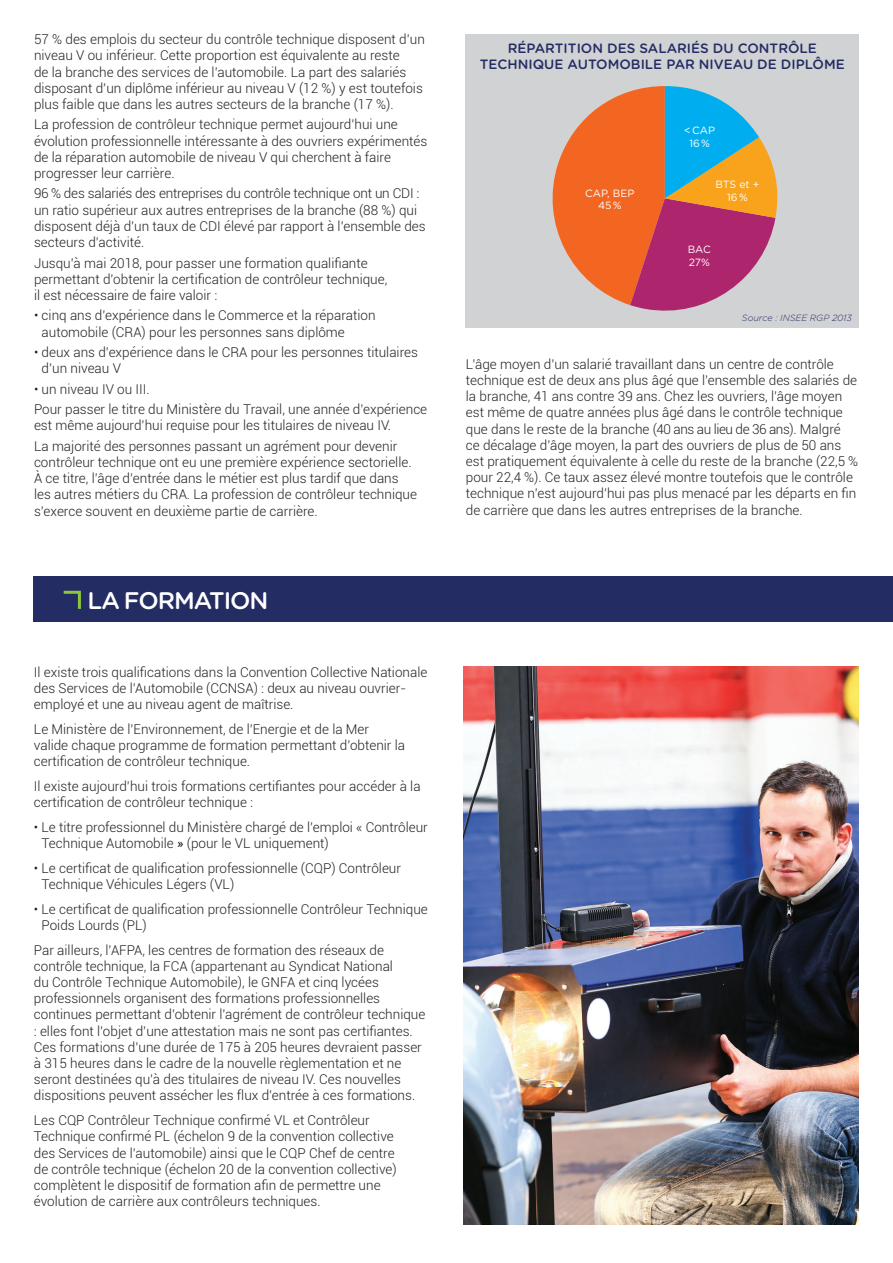
<style>
.page{position:relative;width:893px;height:1263px;background:#fff}
.page>*{position:absolute;margin:0;border:0;box-sizing:border-box;transform-origin:0 0}
.t1{font:500 24px "Gotham Rounded";letter-spacing:-.045em;color:#fff}
.t2{font:300 13.5px/16.2px "Roboto";color:#231f20}
.t3{font:500 13.5px/16.2px "Gotham Rounded";color:#242c64;text-align:center}
.t4{font:10.5px/12.6px "Gotham Rounded";color:#fff;text-align:center}
.t5{font:italic 300 9px "Gotham Rounded";color:#242c64}
.s1{font-weight:400}
</style>
<div class="page">
<div style="left:466px;top:34px;width:393px;height:293px;background:#d1d2d4"></div>
<svg style="left:552px;top:86px;width:226px;height:225px"></svg>
<img style="left:463px;top:666px;width:396px;height:559px">
<div style="left:34px;top:576px;width:859px;height:46px;background:#242c64"></div>
<svg style="left:63px;top:590px;width:18px;height:19px"></svg>
<p class="t2" style="left:34px;top:31px;width:392px">57 % des emplois du secteur du contrôle technique disposent d’un niveau V ou inférieur. Cette proportion est équivalente au reste<br>de la branche des services de l’automobile. La part des salariés disposant d’un diplôme inférieur au niveau V (12 %) y est toutefois plus faible que dans les autres secteurs de la branche (17 %).</p>
<p class="t2" style="left:34px;top:116px;width:395px">La profession de contrôleur technique permet aujourd’hui une évolution professionnelle intéressante à des ouvriers expérimentés de la réparation automobile de niveau V qui cherchent à faire progresser leur carrière.</p>
<p class="t2" style="left:34px;top:185px;width:393px">96 % des salariés des entreprises du contrôle technique ont un CDI : un ratio supérieur aux autres entreprises de la branche (88 %) qui disposent déjà d’un taux de CDI élevé par rapport à l’ensemble des secteurs d’activité.</p>
<p class="t2" style="left:34px;top:254px;width:355px">Jusqu’à mai 2018, pour passer une formation qualifiante permettant d’obtenir la certification de contrôleur technique, il est nécessaire de faire valoir :</p>
<p class="t2" style="left:42px;top:307px;width:335px;text-indent:-8px">• cinq ans d’expérience dans le Commerce et la réparation automobile (CRA) pour les personnes sans diplôme</p>
<p class="t2" style="left:42px;top:344px;width:378px;text-indent:-8px">• deux ans d’expérience dans le CRA pour les personnes titulaires d’un niveau V</p>
<p class="t2" style="left:34px;top:378px;width:395px;line-height:20.4px">• un niveau IV ou III.<br>Pour passer le titre du Ministère du Travail, une année d’expérience</p>
<p class="t2" style="left:34px;top:415px;width:365px;line-height:20.4px">est même aujourd’hui requise pour les titulaires de niveau IV.<br>La majorité des personnes passant un agrément pour devenir</p>
<p class="t2" style="left:34px;top:454px;width:385px">contrôleur technique ont eu une première expérience sectorielle.<br>À ce titre, l’âge d’entrée dans le métier est plus tardif que dans les autres métiers du CRA. La profession de contrôleur technique s’exerce souvent en deuxième partie de carrière.</p>
<h1 class="t1" style="left:88px;top:583px;width:182px">LA FORMATION</h1>
<p class="t2" style="left:34px;top:663px;width:395px">Il existe trois qualifications dans la Convention Collective Nationale des Services de l’Automobile (CCNSA) : deux au niveau ouvrier&shy;employé et une au niveau agent de maîtrise.</p>
<p class="t2" style="left:34px;top:720px;width:373px">Le Ministère de l’Environnement, de l’Energie et de la Mer valide chaque programme de formation permettant d’obtenir la certification de contrôleur technique.</p>
<p class="t2" style="left:34px;top:777px;width:388px">Il existe aujourd’hui trois formations certifiantes pour accéder à la certification de contrôleur technique :</p>
<p class="t2" style="left:42px;top:818px;width:388px;text-indent:-8px">• Le titre professionnel du Ministère chargé de l’emploi « Contrôleur<br>Technique Automobile <span class="s1">»</span> (pour le VL uniquement)</p>
<p class="t2" style="left:42px;top:859px;width:361px;text-indent:-8px">• Le certificat de qualification professionnelle (CQP) Contrôleur<br>Technique Véhicules Légers (VL)</p>
<p class="t2" style="left:42px;top:900px;width:388px;text-indent:-8px">• Le certificat de qualification professionnelle Contrôleur Technique<br>Poids Lourds (PL)</p>
<p class="t2" style="left:34px;top:941px;width:393px">Par ailleurs, l’AFPA, les centres de formation des réseaux de contrôle technique, la FCA (appartenant au Syndicat National<br>du Contrôle Technique Automobile), le GNFA et cinq lycées professionnels organisent des formations professionnelles continues permettant d’obtenir l’agrément de contrôleur technique : elles font l’objet d’une attestation mais ne sont pas certifiantes.<br>Ces formations d’une durée de 175 à 205 heures devraient passer à 315 heures dans le cadre de la nouvelle règlementation et ne seront destinées qu’à des titulaires de niveau IV. Ces nouvelles dispositions peuvent assécher les flux d’entrée à ces formations.</p>
<p class="t2" style="left:34px;top:1112px;width:364px">Les CQP Contrôleur Technique confirmé VL et Contrôleur Technique confirmé PL (échelon 9 de la convention collective des Services de l’automobile) ainsi que le CQP Chef de centre de contrôle technique (échelon 20 de la convention collective) complètent le dispositif de formation afin de permettre une évolution de carrière aux contrôleurs techniques.</p>
<p class="t3" style="left:480px;top:39px;width:366px">RÉPARTITION DES SALARIÉS DU CONTRÔLE<br>TECHNIQUE AUTOMOBILE PAR NIVEAU DE DIPLÔME</p>
<p class="t4" style="left:585px;top:186px;width:51px">CAP, BEP<br>45 %</p>
<p class="t4" style="left:684px;top:124px;width:32px">&lt; CAP<br>16 %</p>
<p class="t4" style="left:715px;top:178px;width:46px">BTS et +<br>16 %</p>
<p class="t4" style="left:688px;top:243px;width:25px;text-align:left">BAC<br>27%</p>
<p class="t5" style="left:742px;top:312px;width:112px">Source : INSEE RGP 2013</p>
<p class="t2" style="left:466px;top:355px;width:394px">L’âge moyen d’un salarié travaillant dans un centre de contrôle technique est de deux ans plus âgé que l’ensemble des salariés de la branche, 41 ans contre 39 ans. Chez les ouvriers, l’âge moyen est même de quatre années plus âgé dans le contrôle technique que dans le reste de la branche (40 ans au lieu de 36 ans). Malgré ce décalage d’âge moyen, la part des ouvriers de plus de 50 ans est pratiquement équivalente à celle du reste de la branche (22,5 % pour 22,4 %). Ce taux assez élevé montre toutefois que le contrôle technique n’est aujourd’hui pas plus menacé par les départs en fin de carrière que dans les autres entreprises de la branche.</p>
</div>
